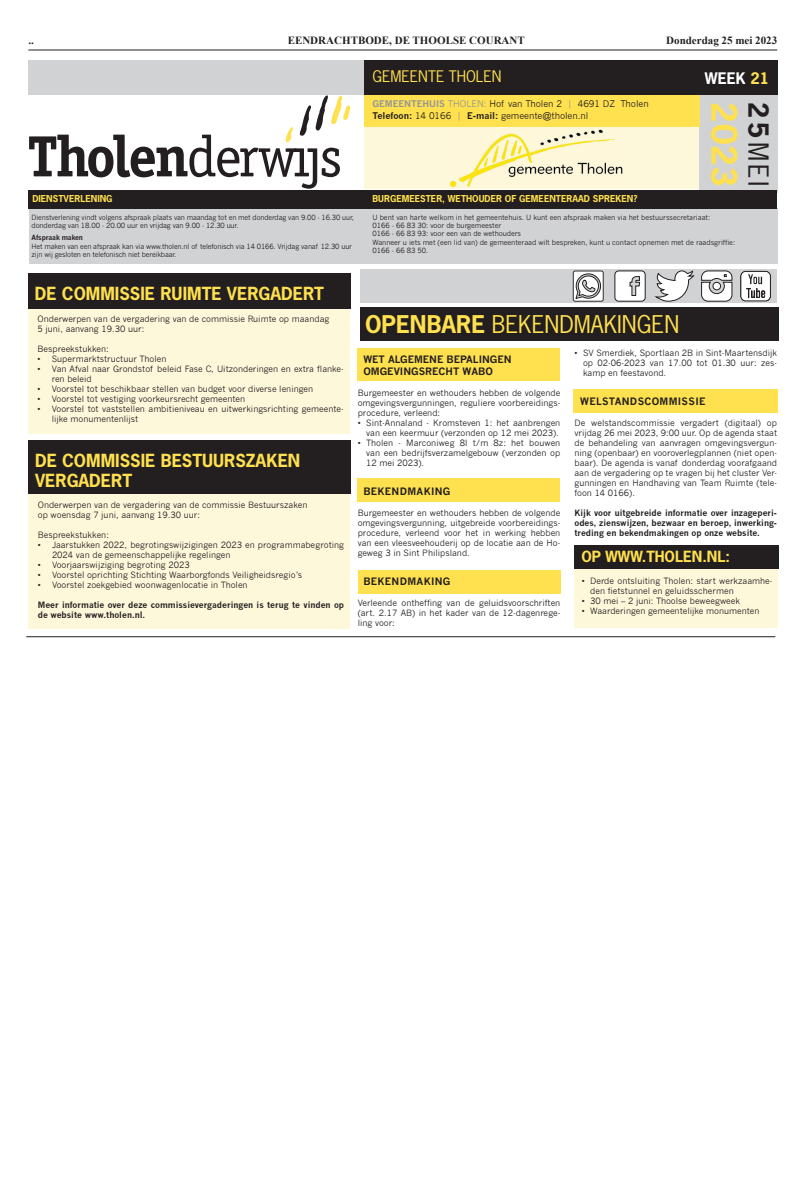
<style>
.page{position:relative;width:806px;height:1180px;background:#fff}
.page>*{position:absolute;margin:0;border:0;box-sizing:border-box;transform-origin:0 0}
.t1{font:700 33px "News Gothic Std";color:#ffe04e}
.t2{font:26px "News Gothic Std";color:#231f20}
.t3{font:23px "News Gothic Std";color:#ffe04e}
.t4{font:700 17px/20px "News Gothic Std";color:#ffe04e}
.t5{font:15px "News Gothic Std";color:#ffe04e}
.t6{font:700 15px "News Gothic Std";color:#fff}
.t7{font:700 14.5px "News Gothic Std";color:#ffe04e}
.t8{font:700 11px "Times New Roman";color:#231f20}
.t9{font:700 10px "News Gothic";letter-spacing:.03em;color:#231f20}
.t10{font:700 10px/12px "News Gothic";color:#231f20}
.t11{font:9px/12.8px "News Gothic";letter-spacing:-.005em;color:#231f20}
.t12{font:700 9px "News Gothic Std";color:#ffe04e}
.t13{font:8.5px/10px "News Gothic";color:#231f20}
.t14{font:700 8.5px/10px "News Gothic";color:#231f20}
.t15{font:7px/8.4px "News Gothic";letter-spacing:-.02em;color:#231f20}
.t16{font:700 7px "News Gothic";letter-spacing:-.02em;color:#231f20}
.s1{font-weight:700}
.s2{color:#ffe04e}
.s3{font-weight:700;color:#939598}
.s4{color:#939598}
</style>
<div class="page">
<hr style="left:28px;top:50px;width:748px;height:1px;background:#231f20">
<div style="left:364px;top:112px;width:334px;height:77px;background:#fef8db"></div>
<div style="left:28px;top:60px;width:352px;height:35px;background:#d1d2d4"></div>
<svg style="left:29px;top:95px;width:321px;height:94px"></svg>
<img style="left:446px;top:126px;width:178px;height:62px">
<div style="left:364px;top:60px;width:413px;height:35px;background:#231f20"></div>
<div style="left:698px;top:95px;width:78px;height:97px;background:#d1d2d4"></div>
<div style="left:364px;top:95px;width:334px;height:31px;background:#ffe04e"></div>
<div style="left:29px;top:208px;width:748px;height:56px;background:#d1d2d4"></div>
<div style="left:28px;top:190px;width:748px;height:18px;background:#231f20"></div>
<div style="left:28px;top:295px;width:322px;height:138px;background:#fef8db"></div>
<div style="left:29px;top:461px;width:321px;height:167px;background:#fef8db"></div>
<div style="left:28px;top:274px;width:322px;height:35px;background:#231f20"></div>
<div style="left:28px;top:440px;width:322px;height:54px;background:#231f20"></div>
<div style="left:357px;top:478px;width:203px;height:24px;background:#ffe04e"></div>
<div style="left:358px;top:570px;width:202px;height:24px;background:#ffe04e"></div>
<div style="left:572px;top:389px;width:204px;height:23px;background:#ffe04e"></div>
<div style="left:357px;top:348px;width:203px;height:32px;background:#ffe04e"></div>
<hr style="left:26px;top:636px;width:748px;height:1px;background:#231f20">
<div style="left:574px;top:551px;width:203px;height:76px;background:#fef8db"></div>
<div style="left:574px;top:545px;width:204px;height:23px;background:#231f20"></div>
<div style="left:360px;top:269px;width:416px;height:33px;background:#d1d2d4"></div>
<svg style="left:614px;top:270px;width:31px;height:32px"></svg>
<svg style="left:654px;top:270px;width:40px;height:32px"></svg>
<svg style="left:701px;top:270px;width:31px;height:32px"></svg>
<svg style="left:740px;top:271px;width:30px;height:30px"></svg>
<svg style="left:573px;top:271px;width:30px;height:30px"></svg>
<div style="left:572px;top:271px;width:31px;height:30px;border:1px solid #302d2c;border-radius:2px"></div>
<svg style="left:575px;top:270px;width:25px;height:32px"></svg>
<div style="left:360px;top:307px;width:418px;height:34px;background:#231f20"></div>
<p class="t8" style="left:28px;top:33px;width:7px">..</p>
<p class="t8" style="left:287px;top:33px;width:238px">EENDRACHTBODE, DE THOOLSE COURANT</p>
<p class="t8" style="left:665px;top:33px;width:112px">Donderdag 25 mei 2023</p>
<h3 class="t5" style="left:372px;top:67px;width:130px">GEMEENTE THOLEN</h3>
<h2 class="t2" style="left:774px;top:102px;width:86px;rotate:90deg"><span class="s1">25</span>MEI</h2>
<h3 class="t6" style="left:704px;top:68px;width:66px">WEEK <span class="s2">21</span></h3>
<p class="t11" style="left:372px;top:97px;width:277px"><span class="s3">GEMEENTEHUIS</span> <span class="s4">THOLEN:</span> Hof van Tholen 2 <span class="s4">|</span> 4691 DZ Tholen<br><span class="s1">Telefoon:</span> 14 0166 <span class="s4">|</span> <span class="s1">E-mail:</span> gemeente@tholen.nl</p>
<h1 class="t1" style="left:745px;top:102px;width:86px;rotate:90deg">2023</h1>
<p class="t12" style="left:32px;top:193px;width:82px">DIENSTVERLENING</p>
<p class="t12" style="left:372px;top:193px;width:266px">BURGEMEESTER, WETHOUDER OF GEMEENTERAAD SPREKEN?</p>
<p class="t15" style="left:31px;top:213px;width:324px">Dienstverlening vindt volgens afspraak plaats van maandag tot en met donderdag van 9.00 - 16.30 uur, donderdag van 18.00 - 20.00 uur en vrijdag van 9.00 - 12.30 uur.</p>
<p class="t16" style="left:31px;top:233px;width:53px">Afspraak maken</p>
<p class="t15" style="left:31px;top:242px;width:322px">Het maken van een afspraak kan via www.tholen.nl of telefonisch via 14 0166. Vrijdag vanaf 12.30 uur zijn wij gesloten en telefonisch niet bereikbaar.</p>
<h3 class="t4" style="left:35px;top:283px;width:290px">DE COMMISSIE RUIMTE VERGADERT</h3>
<p class="t15" style="left:372px;top:213px;width:364px">U bent van harte welkom in het gemeentehuis. U kunt een afspraak maken via het bestuurssecretariaat:<br>0166 - 66 83 30: voor de burgemeester<br>0166 - 66 83 93: voor een van de wethouders<br>Wanneer u iets met (een lid van) de gemeenteraad wilt bespreken, kunt u contact opnemen met de raadsgriffie:<br>0166 - 66 83 50.</p>
<p class="t13" style="left:38px;top:314px;width:293px">Onderwerpen van de vergadering van de commissie Ruimte op maandag<br>5 juni, aanvang 19.30 uur:</p>
<p class="t13" style="left:38px;top:344px;width:73px">Bespreekstukken:</p>
<p class="t13" style="left:38px;top:354px;width:130px">• Supermarktstructuur Tholen</p>
<p class="t13" style="left:52px;top:364px;width:293px;text-indent:-14px">• Van Afval naar Grondstof beleid Fase C, Uitzonderingen en extra flanke&shy;ren beleid</p>
<p class="t13" style="left:38px;top:384px;width:277px">• Voorstel tot beschikbaar stellen van budget voor diverse leningen</p>
<p class="t13" style="left:38px;top:394px;width:209px">• Voorstel tot vestiging voorkeursrecht gemeenten</p>
<p class="t13" style="left:52px;top:404px;width:293px;text-indent:-14px">• Voorstel tot vaststellen ambitieniveau en uitwerkingsrichting gemeente&shy;lijke monumentenlijst</p>
<h3 class="t4" style="left:35px;top:450px;width:266px">DE COMMISSIE BESTUURSZAKEN<br>VERGADERT</h3>
<p class="t13" style="left:38px;top:499px;width:271px">Onderwerpen van de vergadering van de commissie Bestuurszaken op woensdag 7 juni, aanvang 19.30 uur:</p>
<p class="t13" style="left:38px;top:529px;width:73px">Bespreekstukken:</p>
<p class="t13" style="left:52px;top:539px;width:293px;text-indent:-14px">• Jaarstukken 2022, begrotingswijzigingen 2023 en programmabegroting<br>2024 van de gemeenschappelijke regelingen</p>
<p class="t13" style="left:38px;top:559px;width:153px">• Voorjaarswijziging begroting 2023</p>
<p class="t13" style="left:38px;top:569px;width:266px">• Voorstel oprichting Stichting Waarborgfonds Veiligheidsregio’s</p>
<p class="t13" style="left:38px;top:579px;width:211px">• Voorstel zoekgebied woonwagenlocatie in Tholen</p>
<p class="t14" style="left:38px;top:599px;width:307px">Meer informatie over deze commissievergaderingen is terug te vinden op de website www.tholen.nl.</p>
<h3 class="t3" style="left:365px;top:309px;width:315px"><span class="s1">OPENBARE</span> BEKENDMAKINGEN</h3>
<p class="t10" style="left:363px;top:353px;width:150px">WET ALGEMENE BEPALINGEN<br>OMGEVINGSRECHT WABO</p>
<p class="t13" style="left:357px;top:388px;width:204px;text-align:justify">Burgemeester en wethouders hebben de volgende omgevingsvergunningen, reguliere voorbereidings&shy;procedure, verleend:</p>
<p class="t13" style="left:357px;top:418px;width:204px;text-align:right">• Sint-Annaland - Kromsteven 1: het aanbrengen van een keermuur (verzonden op 12 mei 2023).</p>
<p class="t13" style="left:366px;top:438px;width:195px;text-align:justify;text-indent:-8px">• Tholen - Marconiweg 8l t/m 8z: het bouwen van een bedrijfsverzamelgebouw (verzonden op 12 mei 2023).</p>
<p class="t9" style="left:363px;top:485px;width:88px">BEKENDMAKING</p>
<p class="t13" style="left:357px;top:508px;width:204px;text-align:justify">Burgemeester en wethouders hebben de volgende omgevingsvergunning, uitgebreide voorbereidings&shy;procedure, verleend voor het in werking hebben van een vleesveehouderij op de locatie aan de Ho&shy;geweg 3 in Sint Philipsland.</p>
<p class="t9" style="left:363px;top:575px;width:88px">BEKENDMAKING</p>
<p class="t13" style="left:357px;top:598px;width:204px;text-align:justify">Verleende ontheffing van de geluidsvoorschriften (art. 2.17 AB) in het kader van de 12-dagenrege&shy;ling voor:</p>
<p class="t13" style="left:582px;top:348px;width:195px;text-align:justify;text-indent:-8px">• SV Smerdiek, Sportlaan 2B in Sint-Maartensdijk op 02-06-2023 van 17.00 tot 01.30 uur: zes&shy;kamp en feestavond.</p>
<p class="t9" style="left:580px;top:395px;width:127px">WELSTANDSCOMMISSIE</p>
<p class="t13" style="left:574px;top:418px;width:204px;text-align:justify">De welstandscommissie vergadert (digitaal) op vrijdag 26 mei 2023, 9:00 uur. Op de agenda staat de behandeling van aanvragen omgevingsvergun&shy;ning (openbaar) en vooroverlegplannen (niet open&shy;baar). De agenda is vanaf donderdag voorafgaand aan de vergadering op te vragen bij het cluster Ver&shy;gunningen en Handhaving van Team Ruimte (tele&shy;foon 14 0166).</p>
<p class="t14" style="left:574px;top:508px;width:204px;text-align:justify">Kijk voor uitgebreide informatie over inzageperi&shy;odes, zienswijzen, bezwaar en beroep, inwerking&shy;treding en bekendmakingen op onze website.</p>
<p class="t13" style="left:589px;top:575px;width:184px;text-indent:-8px">• Derde ontsluiting Tholen: start werkzaamhe&shy;den fietstunnel en geluidsschermen</p>
<p class="t13" style="left:581px;top:595px;width:160px">• 30 mei – 2 juni: Thoolse beweegweek</p>
<p class="t13" style="left:581px;top:605px;width:179px">• Waarderingen gemeentelijke monumenten</p>
<h3 class="t7" style="left:581px;top:546px;width:150px">OP WWW.THOLEN.NL:</h3>
</div>
